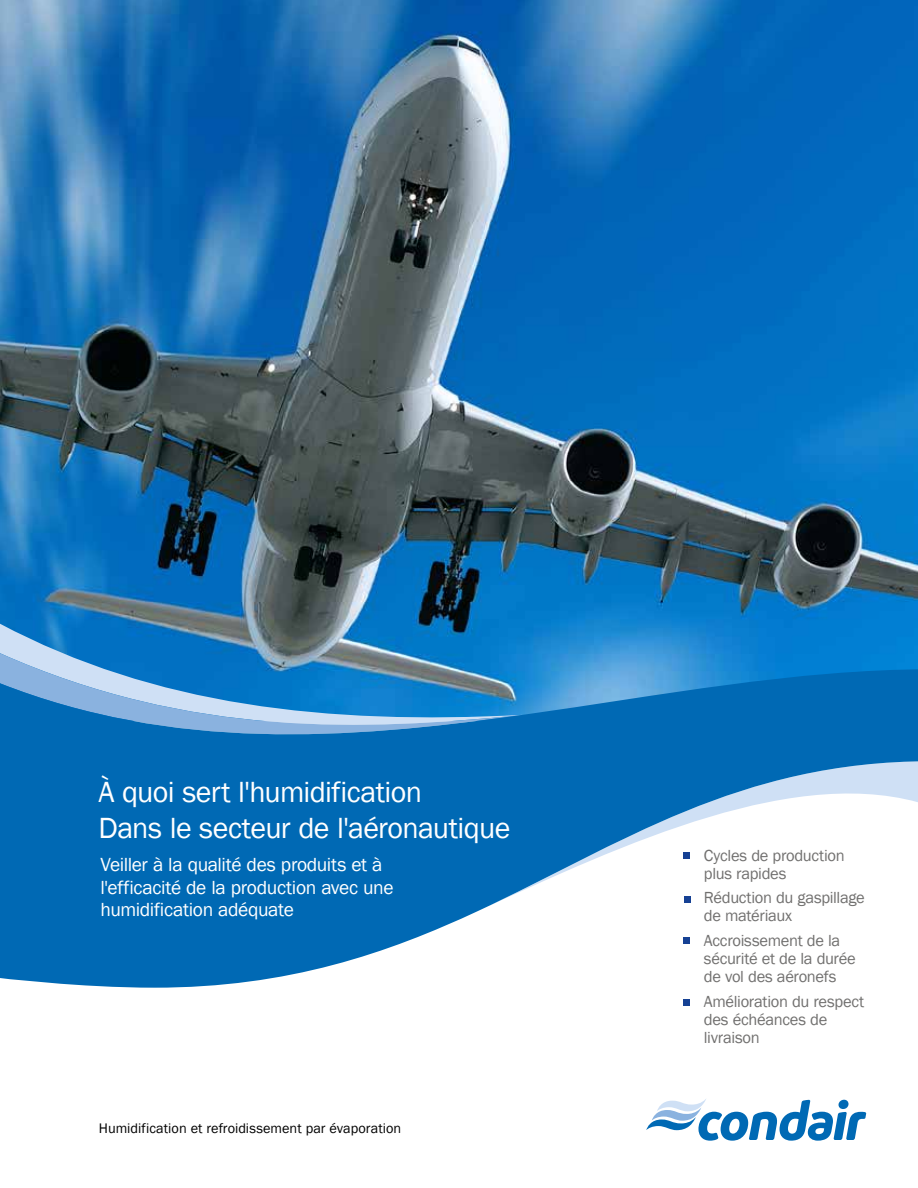
<style>
.page{position:relative;width:918px;height:1188px;background:#fff}
.page>*{position:absolute;margin:0;border:0;box-sizing:border-box;transform-origin:0 0}
.t1{font:30px/36px "Franklin Gothic";letter-spacing:-.02em;color:#fff}
.t2{font:19.5px/22.5px "Franklin Gothic";letter-spacing:-.02em;color:#fff}
.t3{font:16.5px/18px "Franklin Gothic";letter-spacing:-.02em;color:#71706f}
.t4{font:14.25px "Franklin Gothic";color:#000}
</style>
<div class="page">
<img style="left:0;top:0;width:918px;height:669px">
<div style="left:684px;top:999px;width:6px;height:7px;background:#164194"></div>
<svg style="left:0;top:624px;width:523px;height:45px;background:#2f7fb5"></svg>
<svg style="left:0;top:653px;width:520px;height:16px;background:#458cc0"></svg>
<svg style="left:0;top:669px;width:918px;height:319px;fill:#0069b4"></svg>
<svg style="left:646px;top:1099px;width:220px;height:42px"></svg>
<h1 class="t1" style="left:98px;top:775px;width:414px">À quoi sert l'humidification<br>Dans le secteur de l'aéronautique</h1>
<p class="t2" style="left:100px;top:854px;width:295px">Veiller à la qualité des produits et à l'efficacité de la production avec une humidification adéquate</p>
<p class="t4" style="left:99px;top:1119px;width:304px">Humidification et refroidissement par évaporation</p>
<p class="t3" style="left:704px;top:847px;width:142px">Cycles de production plus rapides</p>
<p class="t3" style="left:704px;top:889px;width:162px">Réduction du gaspillage de matériaux</p>
<p class="t3" style="left:704px;top:932px;width:153px">Accroissement de la sécurité et de la durée de vol des aéronefs</p>
<p class="t3" style="left:704px;top:993px;width:162px">Amélioration du respect des échéances de livraison</p>
</div>
